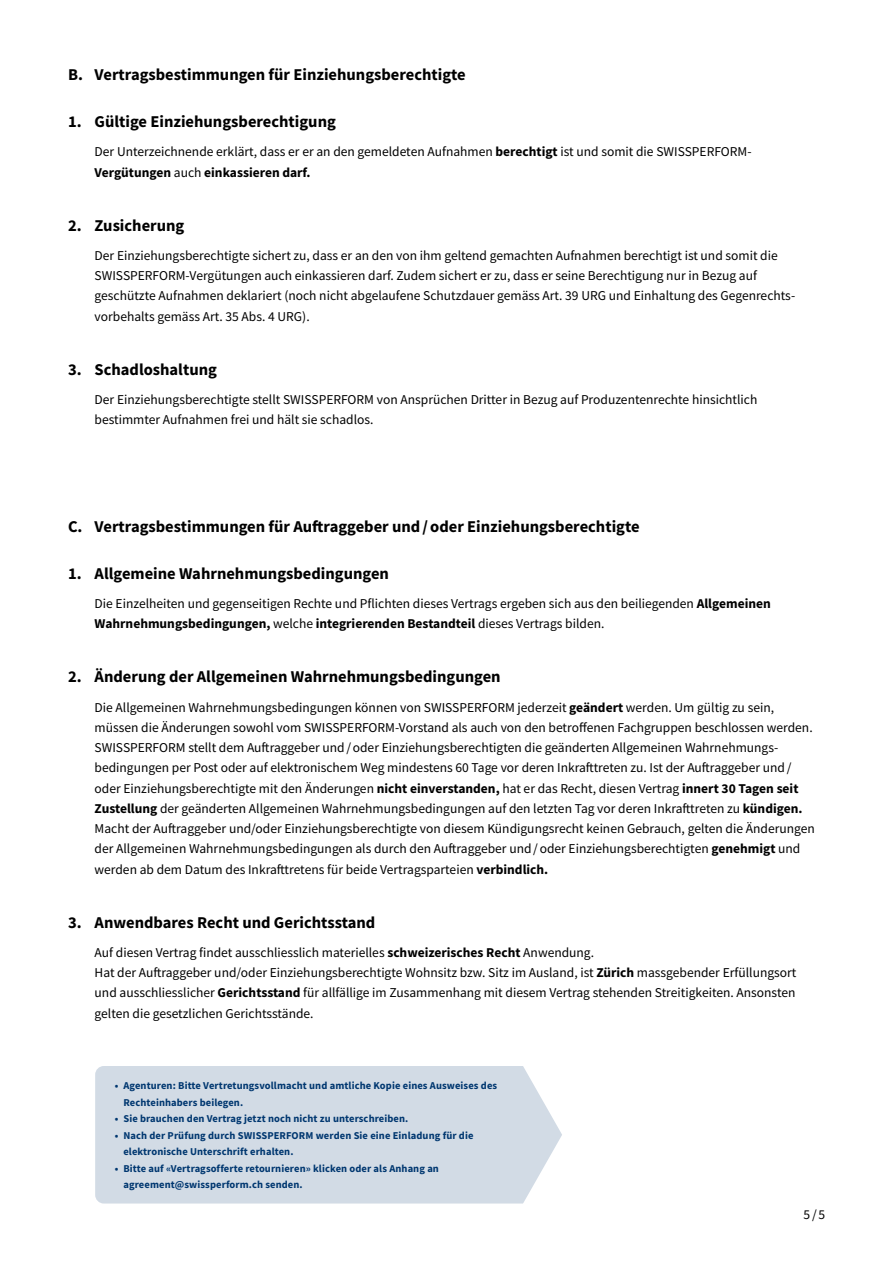
<style>
.page{position:relative;width:893px;height:1263px;background:#fff}
.page>*{position:absolute;margin:0;border:0;box-sizing:border-box;transform-origin:0 0}
.t1{font:700 16.5px "Source Sans Pro";color:#000}
.t2{font:13.5px/20.2px "Source Sans Pro";color:#000}
.t3{font:700 10.5px/16.5px "Source Sans Pro";letter-spacing:.01em;color:#003770}
.s1{font-weight:700}
</style>
<div class="page">
<div style="left:95px;top:1066px;width:489px;height:137px;background:#d2dbe5;border-radius:9px"></div>
<svg style="left:520px;top:1066px;width:64px;height:138px"></svg>
<p class="t1" style="left:68px;top:64px;width:16px">B.</p>
<p class="t1" style="left:68px;top:111px;width:15px">1.</p>
<p class="t1" style="left:95px;top:64px;width:373px">Vertragsbestimmungen für Einziehungsberechtigte</p>
<p class="t1" style="left:95px;top:111px;width:243px">Gültige Einziehungsberechtigung</p>
<p class="t2" style="left:95px;top:142px;width:658px">Der Unterzeichnende erklärt, dass er er an den gemeldeten Aufnahmen <span class="s1">berechtigt</span> ist und somit die SWISSPERFORM-<br><span class="s1">Vergütungen</span> auch <span class="s1">einkassieren darf.</span></p>
<p class="t1" style="left:68px;top:214px;width:15px">2.</p>
<p class="t1" style="left:95px;top:214px;width:91px">Zusicherung</p>
<p class="t2" style="left:95px;top:245px;width:702px">Der Einziehungsberechtigte sichert zu, dass er an den von ihm geltend gemachten Aufnahmen berechtigt ist und somit die SWISSPERFORM-Vergütungen auch einkassieren darf. Zudem sichert er zu, dass er seine Berechtigung nur in Bezug auf geschützte Aufnahmen deklariert (noch nicht abgelaufene Schutzdauer gemäss Art. 39 URG und Einhaltung des Gegenrechts&shy;vorbehalts gemäss Art. 35 Abs. 4 URG).</p>
<p class="t1" style="left:68px;top:358px;width:15px">3.</p>
<p class="t1" style="left:95px;top:358px;width:124px">Schadloshaltung</p>
<p class="t2" style="left:95px;top:389px;width:664px">Der Einziehungsberechtigte stellt SWISSPERFORM von Ansprüchen Dritter in Bezug auf Produzentenrechte hinsichtlich bestimmter Aufnahmen frei und hält sie schadlos.</p>
<p class="t1" style="left:68px;top:515px;width:16px">C.</p>
<p class="t1" style="left:68px;top:562px;width:15px">1.</p>
<p class="t1" style="left:95px;top:515px;width:546px">Vertragsbestimmungen für Auftraggeber und/oder Einziehungsberechtigte</p>
<p class="t1" style="left:95px;top:562px;width:296px">Allgemeine Wahrnehmungsbedingungen</p>
<p class="t2" style="left:95px;top:593px;width:678px">Die Einzelheiten und gegenseitigen Rechte und Pflichten dieses Vertrags ergeben sich aus den beiliegenden <span class="s1">Allgemeinen<br>Wahrnehmungsbedingungen,</span> welche <span class="s1">integrierenden Bestandteil</span> dieses Vertrags bilden.</p>
<p class="t1" style="left:68px;top:666px;width:15px">2.</p>
<p class="t1" style="left:95px;top:666px;width:408px">Änderung der Allgemeinen Wahrnehmungsbedingungen</p>
<p class="t2" style="left:95px;top:697px;width:722px">Die Allgemeinen Wahrnehmungsbedingungen können von SWISSPERFORM jederzeit <span class="s1">geändert</span> werden. Um gültig zu sein, müssen die Änderungen sowohl vom SWISSPERFORM-Vorstand als auch von den betroffenen Fachgruppen beschlossen werden.<br>SWISSPERFORM stellt dem Auftraggeber und/oder Einziehungsberechtigten die geänderten Allgemeinen Wahrnehmungs&shy;bedingungen per Post oder auf elektronischem Weg mindestens 60 Tage vor deren Inkrafttreten zu. Ist der Auftraggeber und/ oder Einziehungsberechtigte mit den Änderungen <span class="s1">nicht einverstanden,</span> hat er das Recht, diesen Vertrag <span class="s1">innert 30 Tagen seit Zustellung</span> der geänderten Allgemeinen Wahrnehmungsbedingungen auf den letzten Tag vor deren Inkrafttreten zu <span class="s1">kündigen.<br></span>Macht der Auftraggeber und/oder Einziehungsberechtigte von diesem Kündigungsrecht keinen Gebrauch, gelten die Änderungen der Allgemeinen Wahrnehmungsbedingungen als durch den Auftraggeber und/oder Einziehungsberechtigten <span class="s1">genehmigt</span> und werden ab dem Datum des Inkrafttretens für beide Vertragsparteien <span class="s1">verbindlich.</span></p>
<p class="t1" style="left:68px;top:911px;width:309px">3. Anwendbares Recht und Gerichtsstand</p>
<p class="t2" style="left:95px;top:942px;width:703px">Auf diesen Vertrag findet ausschliesslich materielles <span class="s1">schweizerisches Recht</span> Anwendung.<br>Hat der Auftraggeber und/oder Einziehungsberechtigte Wohnsitz bzw. Sitz im Ausland, ist <span class="s1">Zürich</span> massgebender Erfüllungsort und ausschliesslicher <span class="s1">Gerichtsstand</span> für allfällige im Zusammenhang mit diesem Vertrag stehenden Streitigkeiten. Ansonsten gelten die gesetzlichen Gerichtsstände.</p>
<p class="t3" style="left:123px;top:1077px;width:375px;text-indent:-9px">• Agenturen: Bitte Vertretungsvollmacht und amtliche Kopie eines Ausweises des<br>Rechteinhabers beilegen.</p>
<p class="t3" style="left:115px;top:1110px;width:295px">• Sie brauchen den Vertrag jetzt noch nicht zu unterschreiben.</p>
<p class="t3" style="left:123px;top:1127px;width:352px;text-indent:-9px">• Nach der Prüfung durch SWISSPERFORM werden Sie eine Einladung für die elektronische Unterschrift erhalten.</p>
<p class="t3" style="left:123px;top:1160px;width:317px;text-indent:-9px">• Bitte auf «Vertragsofferte retournieren» klicken oder als Anhang an agreement@swissperform.ch senden.</p>
<p class="t2" style="left:804px;top:1204px;width:23px">5/5</p>
</div>
